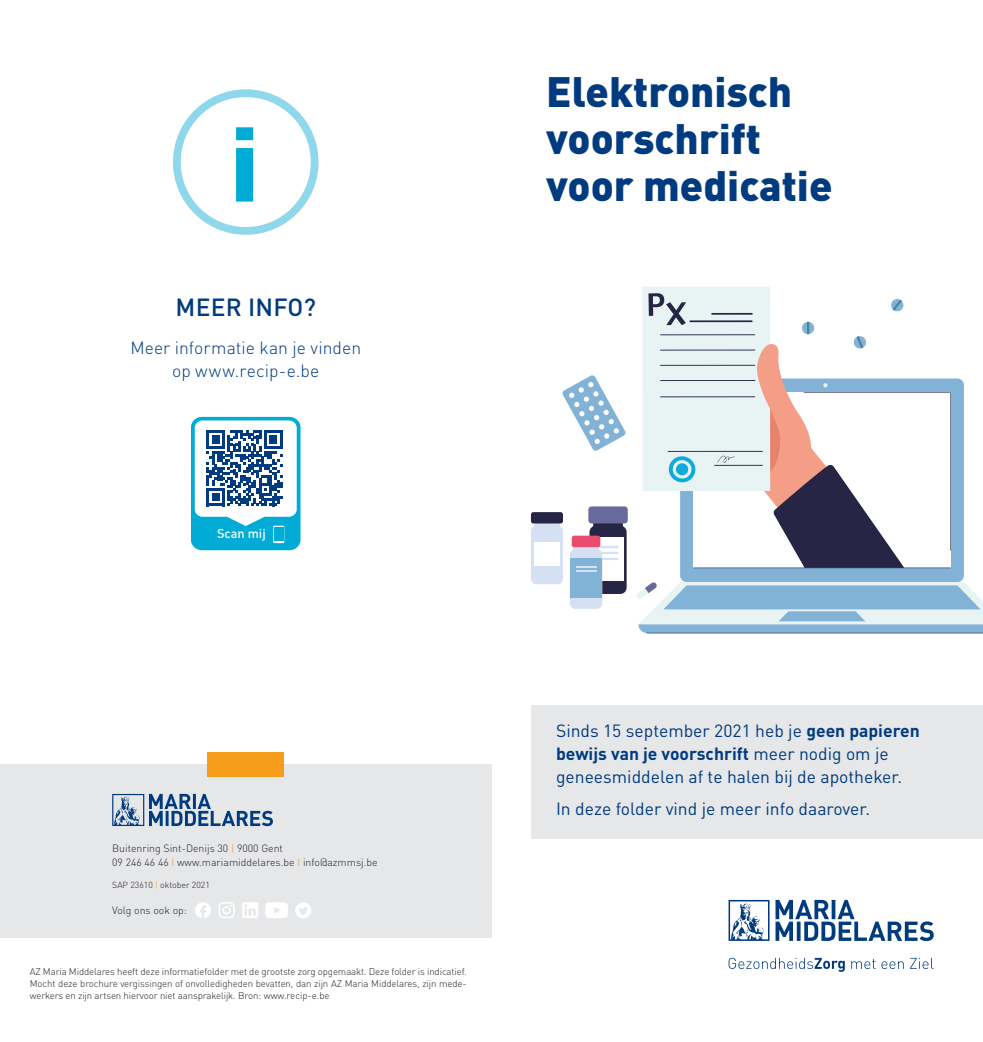
<style>
.page{position:relative;width:983px;height:1042px;background:#fff}
.page>*{position:absolute;margin:0;border:0;box-sizing:border-box;transform-origin:0 0}
.t1{font:900 103.42px "DINOT";color:#00acd5}
.Titel_Bold__voorkant{font:900 42px/47.2px "DINOT";color:#013b7f}
.Titel__klein__blauw{font:500 24.5px "DINOT";letter-spacing:.01em;color:#013b7f}
.Opsomming{font:17.5px/22.8px "DINOT";color:#013b7f}
.BODYTEKST{font:300 17.5px/22.8px "DINOT";letter-spacing:.005em;color:#013b7f;text-align:center}
.Cijfer_Orange_Big{font:500 12.78px "DINOT";color:#fff}
.t2{font:300 10.5px "DINOT";color:#231f20}
.t3{font:300 9.62px/12.2px "DINOT";letter-spacing:-.01em;color:#231f20;text-align:justify}
.t4{font:300 8.75px "DINOT";color:#231f20}
.s1{color:#f89c1c}
.s2{font-weight:700}
</style>
<div class="page">
<div style="left:531px;top:704px;width:451px;height:134px;background:#e6e7e9"></div>
<div style="left:0;top:764px;width:491px;height:174px;background:#e6e7e9"></div>
<div style="left:207px;top:752px;width:77px;height:24px;background:#f89c1c"></div>
<div style="left:173px;top:89px;width:145px;height:146px;border:8px solid #8fd7eb;border-radius:50%"></div>
<svg style="left:775px;top:900px;width:158px;height:41px"></svg>
<svg style="left:728px;top:900px;width:41px;height:41px"></svg>
<svg style="left:728px;top:958px;width:116px;height:14px"></svg>
<svg style="left:851px;top:959px;width:24px;height:10px"></svg>
<svg style="left:881px;top:961px;width:22px;height:8px"></svg>
<svg style="left:910px;top:958px;width:23px;height:11px"></svg>
<svg style="left:112px;top:794px;width:161px;height:32px"></svg>
<svg style="left:195px;top:902px;width:16px;height:16px"></svg>
<svg style="left:219px;top:902px;width:15px;height:16px"></svg>
<svg style="left:242px;top:902px;width:16px;height:16px"></svg>
<svg style="left:265px;top:902px;width:23px;height:16px"></svg>
<svg style="left:295px;top:902px;width:16px;height:16px"></svg>
<div style="left:191px;top:417px;width:109px;height:133px;background:#00acd5;border-radius:11px"></div>
<svg style="left:273px;top:526px;width:11px;height:17px"></svg>
<div style="left:274px;top:528px;width:9px;height:13px;background:#00acd5"></div>
<svg style="left:195px;top:420px;width:101px;height:106px;background:#98b8d1"></svg>
<div style="left:680px;top:378px;width:283px;height:204px;background:#83b2d7;border-radius:7px"></div>
<svg style="left:562px;top:375px;width:63px;height:76px"></svg>
<div style="left:531px;top:525px;width:32px;height:59px;background:#d5e1f2;border-radius:5px"></div>
<div style="left:534px;top:515px;width:25px;height:58px;background:#d5e1f2;border-radius:5px"></div>
<div style="left:531px;top:512px;width:32px;height:11px;background:#262546;border-radius:2px"></div>
<div style="left:534px;top:542px;width:26px;height:23px;background:#fff"></div>
<svg style="left:589px;top:526px;width:37px;height:68px"></svg>
<div style="left:593px;top:513px;width:29px;height:68px;background:#262546;border-radius:6px"></div>
<div style="left:588px;top:506px;width:39px;height:17px;background:#676a9a;border-radius:3px"></div>
<div style="left:593px;top:537px;width:30px;height:43px;background:#fff"></div>
<hr style="left:597px;top:546px;width:21px;height:2px;background:#d5e1f2">
<hr style="left:597px;top:552px;width:21px;height:2px;background:#d5e1f2">
<hr style="left:597px;top:558px;width:21px;height:2px;background:#d5e1f2">
<div style="left:569px;top:549px;width:33px;height:60px;background:#d5e1f2;border-radius:6px"></div>
<div style="left:573px;top:538px;width:26px;height:60px;background:#d5e1f2;border-radius:5px"></div>
<div style="left:571px;top:536px;width:29px;height:11px;background:#e84c6e;border-radius:2px"></div>
<div style="left:570px;top:558px;width:31px;height:40px;background:#83b2d7"></div>
<svg style="left:576px;top:566px;width:20px;height:1px"></svg>
<hr style="left:575px;top:570px;width:21px;height:2px;background:#d5e1f2">
<div style="left:642px;top:287px;width:128px;height:204px;background:#e8f3f3"></div>
<svg style="left:648px;top:293px;width:302px;height:275px"></svg>
<svg style="left:803px;top:392px;width:147px;height:159px;background:#d0ced4"></svg>
<svg style="left:636px;top:582px;width:346px;height:52px;background:#aacae0"></svg>
<p class="t1" style="left:229px;top:95px;width:31px">i</p>
<p class="Titel__klein__blauw" style="left:175px;top:292px;width:142px">MEER INFO?</p>
<p class="BODYTEKST" style="left:130px;top:336px;width:232px">Meer informatie kan je vinden op www.recip-e.be</p>
<p class="Cijfer_Orange_Big" style="left:217px;top:525px;width:50px">Scan mij</p>
<p class="t2" style="left:112px;top:842px;width:172px">Buitenring Sint-Denijs 30 <span class="s1">|</span> 9000 Gent</p>
<p class="t2" style="left:112px;top:856px;width:267px">09 246 46 46 <span class="s1">I</span> www.mariamiddelares.be <span class="s1">I</span> info@azmmsj.be</p>
<p class="t4" style="left:112px;top:879px;width:99px">SAP 23610 <span class="s1">|</span> oktober 2021</p>
<p class="t2" style="left:112px;top:904px;width:76px">Volg ons ook op:</p>
<p class="t3" style="left:30px;top:965px;width:438px">AZ Maria Middelares heeft deze informatiefolder met de grootste zorg opgemaakt. Deze folder is indicatief.<br>Mocht deze brochure vergissingen of onvolledigheden bevatten, dan zijn AZ Maria Middelares, zijn mede&shy;werkers en zijn artsen hiervoor niet aansprakelijk. Bron: www.recip-e.be</p>
<p class="Titel_Bold__voorkant" style="left:546px;top:66px;width:288px">Elektronisch voorschrift voor medicatie</p>
<p class="Opsomming" style="left:556px;top:719px;width:365px">Sinds 15 september 2021 heb je <span class="s2">geen papieren bewijs van je voorschrift</span> meer nodig om je geneesmiddelen af te halen bij de apotheker.</p>
<p class="Opsomming" style="left:556px;top:797px;width:315px">In deze folder vind je meer info daarover.</p>
</div>
